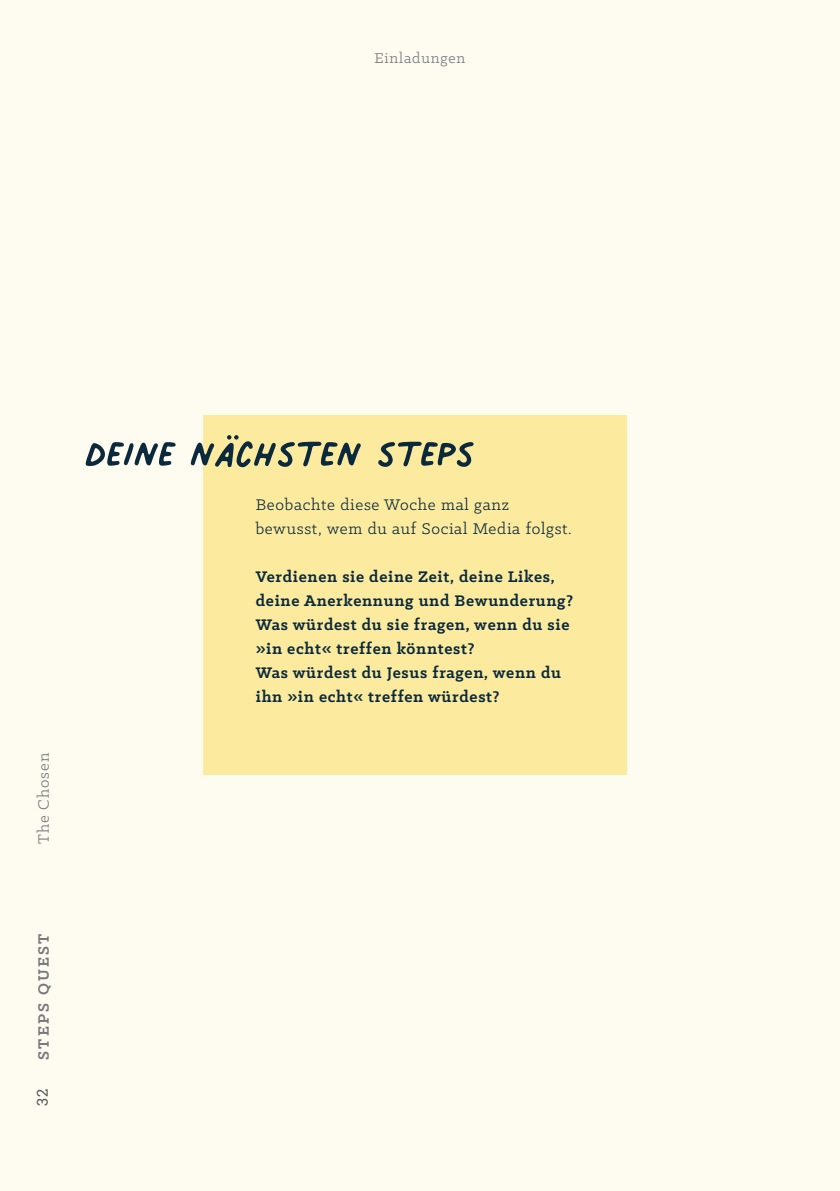
<style>
.page{position:relative;width:840px;height:1191px;background:#fff}
.page>*{position:absolute;margin:0;border:0;box-sizing:border-box;transform-origin:0 0}
.t1{font:74.4px "Palmer Lake Print";color:#0b293c}
.t2{font:700 17.4px/24px "Klinic Slab";letter-spacing:.04em;color:#0b293c}
.t3{font:17.4px/24px "Klinic Slab";letter-spacing:.04em;color:#0b293c}
.t4{font:700 17px "Klinic Slab";letter-spacing:.13em;color:#76787b}
.t5{font:17px "Klinic Slab";letter-spacing:.06em;color:#76787b}
.t6{font:16px "Klinic Slab";letter-spacing:.05em;color:#76787b}
.t7{font:15px "Roboto Slab";color:#57585a}
</style>
<div class="page">
<div style="left:0;top:0;width:839px;height:1191px;background:#fefcf1"></div>
<div style="left:203px;top:416px;width:423px;height:359px;background:#fceb9e"></div>
<p class="t6" style="left:374px;top:48px;width:92px">Einladungen</p>
<p class="t5" style="left:33px;top:843px;width:92px;rotate:-90deg">The Chosen</p>
<h1 class="t1" style="left:85px;top:416px;width:391px">deine nächsten steps</h1>
<p class="t3" style="left:255px;top:492px;width:317px">Beobachte diese Woche mal ganz bewusst, wem du auf Social Media folgst.</p>
<p class="t2" style="left:255px;top:564px;width:318px">Verdienen sie deine Zeit, deine Likes, deine Anerkennung und Bewunderung?<br>Was würdest du sie fragen, wenn du sie »in echt« treffen könntest?<br>Was würdest du Jesus fragen, wenn du ihn »in echt« treffen würdest?</p>
<p class="t4" style="left:32px;top:1059px;width:128px;rotate:-90deg">STEPS QUEST</p>
<p class="t7" style="left:32px;top:1106px;width:19px;rotate:-90deg">32</p>
</div>
